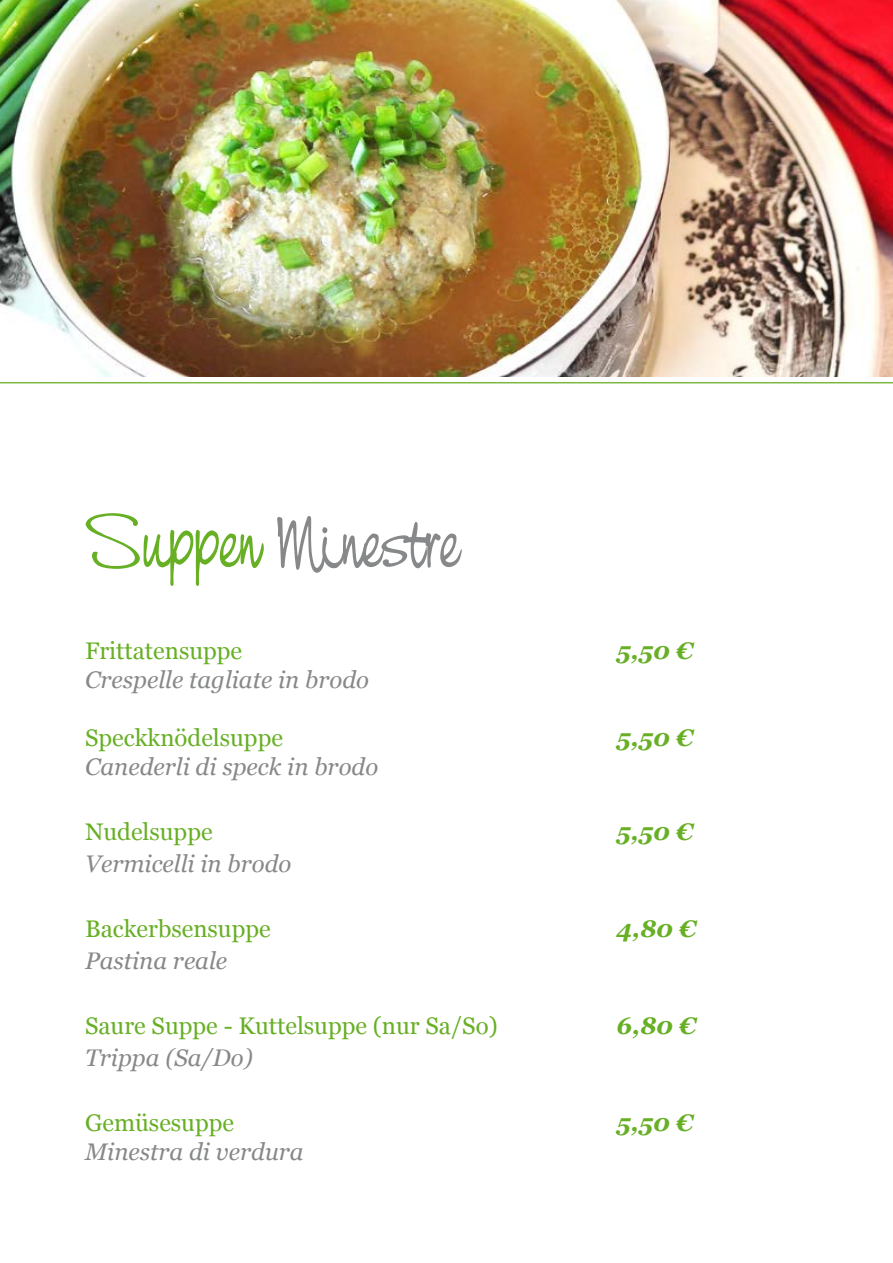
<style>
.page{position:relative;width:893px;height:1263px;background:#fff}
.page>*{position:absolute;margin:0;border:0;box-sizing:border-box;transform-origin:0 0}
.t1{font:75px "Nevison Cas D";color:#87888a}
.t2{font:italic 24px "Georgia";color:#87888a}
.t3{font:24px "Georgia";color:#67af24}
.t4{font:italic 700 24px "Georgia";color:#67af24}
.s1{color:#67af24}
</style>
<div class="page">
<img style="left:0;top:0;width:893px;height:376px">
<hr style="left:0;top:382px;width:893px;height:1px;background:#7bb73e">
<h1 class="t1" style="left:85px;top:496px;width:376px"><span class="s1">Suppen</span> Minestre</h1>
<p class="t3" style="left:85px;top:634px;width:159px">Frittatensuppe</p>
<p class="t4" style="left:617px;top:633px;width:78px">5,50 €</p>
<p class="t2" style="left:85px;top:662px;width:286px">Crespelle tagliate in brodo</p>
<p class="t3" style="left:85px;top:720px;width:199px">Speckknödelsuppe</p>
<p class="t4" style="left:617px;top:720px;width:78px">5,50 €</p>
<p class="t2" style="left:85px;top:749px;width:295px">Canederli di speck in brodo</p>
<p class="t3" style="left:85px;top:814px;width:129px">Nudelsuppe</p>
<p class="t4" style="left:617px;top:813px;width:78px">5,50 €</p>
<p class="t2" style="left:85px;top:846px;width:208px">Vermicelli in brodo</p>
<p class="t3" style="left:85px;top:911px;width:187px">Backerbsensuppe</p>
<p class="t4" style="left:617px;top:910px;width:81px">4,80 €</p>
<p class="t2" style="left:85px;top:943px;width:144px">Pastina reale</p>
<p class="t3" style="left:85px;top:1008px;width:414px">Saure Suppe - Kuttelsuppe (nur Sa/So)</p>
<p class="t4" style="left:617px;top:1008px;width:81px">6,80 €</p>
<p class="t2" style="left:85px;top:1040px;width:169px">Trippa (Sa/Do)</p>
<p class="t3" style="left:85px;top:1105px;width:151px">Gemüsesuppe</p>
<p class="t4" style="left:617px;top:1105px;width:78px">5,50 €</p>
<p class="t2" style="left:85px;top:1134px;width:220px">Minestra di verdura</p>
</div>
